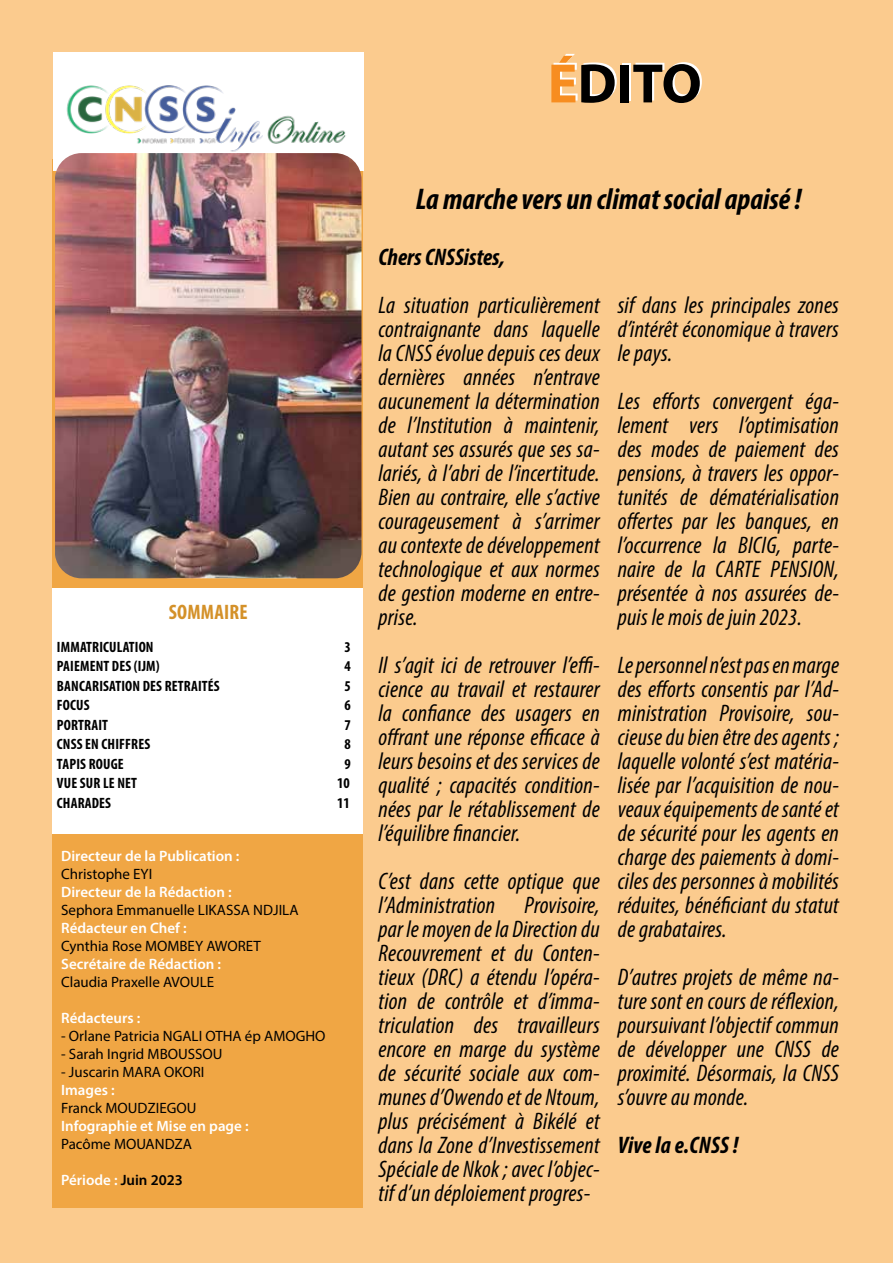
<style>
.page{position:relative;width:893px;height:1263px;background:#fbcb8e}
.page>*{position:absolute;margin:0;border:0;box-sizing:border-box;transform-origin:0 0}
.t1{font:700 55.95px "Myriad Pro";color:#000}
.t2{font:italic 700 condensed 30px "Myriad Pro";color:#000}
.t3{font:italic condensed 24px/24px "Myriad Pro";letter-spacing:.01em;color:#000;text-align:justify}
.t4{font:italic 700 condensed 24px "Myriad Pro";color:#000}
.t5{font:700 condensed 21px "Myriad Pro";letter-spacing:.01em;color:#d49129}
.t6{font:15px "Myriad Pro";color:#000}
.t7{font:600 15px "Myriad Pro";color:#fff}
.t8{font:700 condensed 15px "Myriad Pro";letter-spacing:.01em;color:#000}
.s1{color:#f78d20}
.s2{color:#000}
</style>
<div class="page">
<div style="left:53px;top:159px;width:310px;height:1048px;background:#f0a644"></div>
<div style="left:53px;top:52px;width:310px;height:118px;background:#fff"></div>
<img style="left:61px;top:70px;width:296px;height:83px">
<img style="left:55px;top:153px;width:306px;height:425px">
<div style="left:53px;top:588px;width:310px;height:245px;background:#fff"></div>
<h1 class="t1" style="left:548px;top:47px;width:155px"><span class="s1">É</span>DITO</h1>
<p class="t5" style="left:169px;top:598px;width:80px">SOMMAIRE</p>
<p class="t8" style="left:57px;top:637px;width:98px">IMMATRICULATION</p>
<p class="t8" style="left:345px;top:637px;width:8px">3</p>
<p class="t8" style="left:57px;top:657px;width:104px">PAIEMENT DES (IJM)</p>
<p class="t8" style="left:345px;top:657px;width:8px">4</p>
<p class="t8" style="left:57px;top:676px;width:164px">BANCARISATION DES RETRAITÉS</p>
<p class="t8" style="left:345px;top:676px;width:8px">5</p>
<p class="t8" style="left:57px;top:696px;width:34px">FOCUS</p>
<p class="t8" style="left:345px;top:696px;width:8px">6</p>
<p class="t8" style="left:57px;top:715px;width:53px">PORTRAIT</p>
<p class="t8" style="left:345px;top:715px;width:8px">7</p>
<p class="t8" style="left:57px;top:735px;width:95px">CNSS EN CHIFFRES</p>
<p class="t8" style="left:345px;top:735px;width:8px">8</p>
<p class="t8" style="left:57px;top:754px;width:68px">TAPIS ROUGE</p>
<p class="t8" style="left:345px;top:754px;width:8px">9</p>
<p class="t8" style="left:57px;top:774px;width:82px">VUE SUR LE NET</p>
<p class="t8" style="left:337px;top:774px;width:14px">10</p>
<p class="t8" style="left:57px;top:793px;width:56px">CHARADES</p>
<p class="t8" style="left:337px;top:793px;width:14px">11</p>
<p class="t7" style="left:61px;top:846px;width:180px">Directeur de la Publication :</p>
<p class="t6" style="left:61px;top:864px;width:93px">Christophe EYI</p>
<p class="t7" style="left:61px;top:882px;width:172px">Directeur de la Rédaction :</p>
<p class="t6" style="left:61px;top:900px;width:239px">Sephora Emmanuelle LIKASSA NDJILA</p>
<p class="t7" style="left:61px;top:918px;width:127px">Rédacteur en Chef :</p>
<p class="t6" style="left:61px;top:936px;width:201px">Cynthia Rose MOMBEY AWORET</p>
<p class="t7" style="left:61px;top:954px;width:162px">Secrétaire de Rédaction :</p>
<p class="t6" style="left:61px;top:972px;width:155px">Claudia Praxelle AVOULE</p>
<p class="t7" style="left:61px;top:1008px;width:81px">Rédacteurs :</p>
<p class="t6" style="left:61px;top:1026px;width:266px">- Orlane Patricia NGALI OTHA ép AMOGHO</p>
<p class="t6" style="left:61px;top:1044px;width:163px">- Sarah Ingrid MBOUSSOU</p>
<p class="t6" style="left:61px;top:1062px;width:145px">- Juscarin MARA OKORI</p>
<p class="t7" style="left:61px;top:1080px;width:55px">Images :</p>
<p class="t6" style="left:61px;top:1098px;width:137px">Franck MOUDZIEGOU</p>
<p class="t7" style="left:61px;top:1116px;width:189px">Infographie et Mise en page :</p>
<p class="t6" style="left:61px;top:1134px;width:132px">Pacôme MOUANDZA</p>
<p class="t7" style="left:61px;top:1170px;width:123px">Période : <span class="s2">Juin 2023</span></p>
<p class="t2" style="left:416px;top:180px;width:387px">La marche vers un climat social apaisé !</p>
<p class="t4" style="left:378px;top:242px;width:128px">Chers CNSSistes,</p>
<p class="t3" style="left:378px;top:292px;width:223px">La situation particulièrement contraignante dans laquelle la CNSS évolue depuis ces deux dernières années n’entrave aucunement la détermination de l’Institution à maintenir, autant ses assurés que ses sa&shy;lariés, à l’abri de l’incertitude.<br>Bien au contraire, elle s’active courageusement à s’arrimer au contexte de développement technologique et aux normes de gestion moderne en entre&shy;prise.</p>
<p class="t3" style="left:378px;top:652px;width:223px">Il s’agit ici de retrouver l’effi&shy;cience au travail et restaurer la confiance des usagers en offrant une réponse efficace à leurs besoins et des services de qualité ; capacités condition&shy;nées par le rétablissement de l’équilibre financier.</p>
<p class="t3" style="left:378px;top:868px;width:223px">C’est dans cette optique que l’Administration Provisoire, par le moyen de la Direction du Recouvrement et du Conten&shy;tieux (DRC) a étendu l’opéra&shy;tion de contrôle et d’imma&shy;triculation des travailleurs encore en marge du système de sécurité sociale aux com&shy;munes d’Owendo et de Ntoum, plus précisément à Bikélé et dans la Zone d’Investissement Spéciale de Nkok ; avec l’objec&shy;tif d’un déploiement progres-</p>
<p class="t3" style="left:618px;top:292px;width:223px">sif dans les principales zones d’intérêt économique à travers le pays.</p>
<p class="t3" style="left:618px;top:388px;width:223px">Les efforts convergent éga&shy;lement vers l’optimisation des modes de paiement des pensions, à travers les oppor&shy;tunités de dématérialisation offertes par les banques, en l’occurrence la BICIG, parte&shy;naire de la CARTE PENSION, présentée à nos assurées de&shy;puis le mois de juin 2023.</p>
<p class="t3" style="left:618px;top:652px;width:223px">Le personnel n’est pas en marge des efforts consentis par l’Ad&shy;ministration Provisoire, sou&shy;cieuse du bien être des agents ; laquelle volonté s’est matéria&shy;lisée par l’acquisition de nou&shy;veaux équipements de santé et de sécurité pour les agents en charge des paiements à domi&shy;ciles des personnes à mobilités réduites, bénéficiant du statut de grabataires.</p>
<p class="t3" style="left:618px;top:964px;width:223px">D’autres projets de même na&shy;ture sont en cours de réflexion, poursuivant l’objectif commun de développer une CNSS de proximité. Désormais, la CNSS s’ouvre au monde.</p>
<p class="t4" style="left:618px;top:1130px;width:122px">Vive la e.CNSS !</p>
</div>
